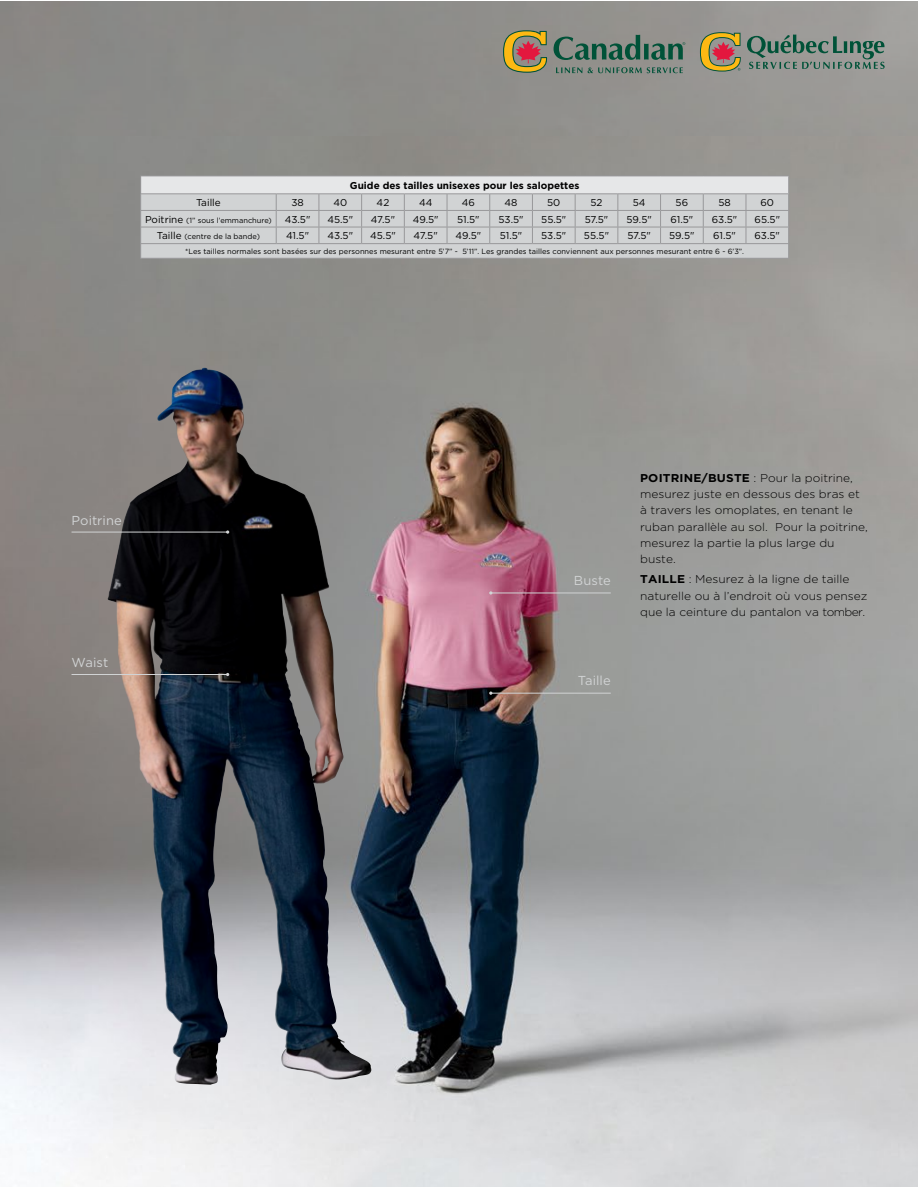
<style>
.page{position:relative;width:918px;height:1188px;background:#fff}
.page>*{position:absolute;margin:0;border:0;box-sizing:border-box;transform-origin:0 0}
.t1{font:12.9px "Gotham";letter-spacing:.005em;color:#d1d3d4}
.t2{font:300 11.4px/16.2px "Gotham";color:#000;scale:1.05 1}
.t3{font:9.9px "Gotham";color:#000}
.t4{font:700 9.9px "Gotham";color:#000}
.t5{font:7.5px "Gotham";color:#000}
.s1{font-size:9.9px}
.s2{font-weight:700}
</style>
<div class="page">
<img style="left:0;top:1px;width:917px;height:136px">
<img style="left:0;top:137px;width:918px;height:1050px">
<svg style="left:154px;top:1041px;width:235px;height:58px;background:#c1c1c5"></svg>
<img style="left:106px;top:369px;width:115px;height:716px">
<hr style="left:72px;top:532px;width:156px;height:1px;background:#d1d3d4">
<hr style="left:72px;top:674px;width:156px;height:1px;background:#d1d3d4">
<hr style="left:491px;top:593px;width:120px;height:1px;background:#d1d3d4">
<hr style="left:491px;top:693px;width:120px;height:1px;background:#d1d3d4">
<hr style="left:140px;top:258px;width:136px;height:1px;background:#98989a">
<hr style="left:276px;top:258px;width:43px;height:1px;background:#98989a">
<hr style="left:319px;top:258px;width:43px;height:1px;background:#98989a">
<hr style="left:362px;top:258px;width:42px;height:1px;background:#98989a">
<hr style="left:404px;top:258px;width:43px;height:1px;background:#98989a">
<hr style="left:447px;top:258px;width:43px;height:1px;background:#98989a">
<hr style="left:490px;top:258px;width:42px;height:1px;background:#98989a">
<hr style="left:532px;top:258px;width:43px;height:1px;background:#98989a">
<hr style="left:575px;top:258px;width:43px;height:1px;background:#98989a">
<hr style="left:618px;top:258px;width:43px;height:1px;background:#98989a">
<hr style="left:661px;top:258px;width:42px;height:1px;background:#98989a">
<hr style="left:703px;top:258px;width:43px;height:1px;background:#98989a">
<hr style="left:746px;top:258px;width:43px;height:1px;background:#98989a">
<svg style="left:140px;top:177px;width:649px;height:81px;background:#d1d3d4"></svg>
<hr style="left:140px;top:176px;width:136px;height:1px;background:#98989a">
<hr style="left:276px;top:176px;width:43px;height:1px;background:#98989a">
<hr style="left:319px;top:176px;width:43px;height:1px;background:#98989a">
<hr style="left:362px;top:176px;width:42px;height:1px;background:#98989a">
<hr style="left:404px;top:176px;width:43px;height:1px;background:#98989a">
<hr style="left:447px;top:176px;width:43px;height:1px;background:#98989a">
<hr style="left:490px;top:176px;width:42px;height:1px;background:#98989a">
<hr style="left:532px;top:176px;width:43px;height:1px;background:#98989a">
<hr style="left:575px;top:176px;width:43px;height:1px;background:#98989a">
<hr style="left:618px;top:176px;width:43px;height:1px;background:#98989a">
<hr style="left:661px;top:176px;width:42px;height:1px;background:#98989a">
<hr style="left:703px;top:176px;width:43px;height:1px;background:#98989a">
<hr style="left:746px;top:176px;width:43px;height:1px;background:#98989a">
<svg style="left:747px;top:35px;width:138px;height:34px;background:#73877e"></svg>
<svg style="left:700px;top:32px;width:41px;height:40px;background:#ae8551"></svg>
<svg style="left:556px;top:67px;width:26px;height:6px"></svg>
<svg style="left:588px;top:67px;width:95px;height:6px"></svg>
<svg style="left:554px;top:35px;width:131px;height:25px;background:#5f7b6f"></svg>
<svg style="left:503px;top:30px;width:45px;height:43px;background:#ab834e"></svg>
<p class="t4" style="left:350px;top:179px;width:231px">Guide des tailles unisexes pour les salopettes</p>
<p class="t3" style="left:196px;top:196px;width:26px">Taille</p>
<p class="t3" style="left:291px;top:196px;width:14px">38</p>
<p class="t3" style="left:333px;top:196px;width:15px">40</p>
<p class="t3" style="left:377px;top:196px;width:14px">42</p>
<p class="t3" style="left:419px;top:196px;width:15px">44</p>
<p class="t3" style="left:462px;top:196px;width:15px">46</p>
<p class="t3" style="left:505px;top:196px;width:14px">48</p>
<p class="t3" style="left:547px;top:196px;width:15px">50</p>
<p class="t3" style="left:591px;top:196px;width:13px">52</p>
<p class="t3" style="left:633px;top:196px;width:14px">54</p>
<p class="t3" style="left:676px;top:196px;width:14px">56</p>
<p class="t3" style="left:718px;top:196px;width:14px">58</p>
<p class="t3" style="left:761px;top:196px;width:15px">60</p>
<p class="t5" style="left:145px;top:215px;width:128px"><span class="s1">Poitrine</span> (1” sous l’emmanchure)</p>
<p class="t3" style="left:285px;top:213px;width:27px">43.5"</p>
<p class="t3" style="left:327px;top:213px;width:27px">45.5"</p>
<p class="t3" style="left:371px;top:213px;width:26px">47.5"</p>
<p class="t3" style="left:413px;top:213px;width:27px">49.5"</p>
<p class="t3" style="left:457px;top:213px;width:24px">51.5"</p>
<p class="t3" style="left:499px;top:213px;width:27px">53.5"</p>
<p class="t3" style="left:541px;top:213px;width:27px">55.5"</p>
<p class="t3" style="left:585px;top:213px;width:25px">57.5"</p>
<p class="t3" style="left:627px;top:213px;width:27px">59.5"</p>
<p class="t3" style="left:671px;top:213px;width:24px">61.5"</p>
<p class="t3" style="left:712px;top:213px;width:27px">63.5"</p>
<p class="t3" style="left:755px;top:213px;width:27px">65.5"</p>
<p class="t5" style="left:157px;top:232px;width:105px"><span class="s1">Taille</span> (centre de la bande)</p>
<p class="t3" style="left:286px;top:229px;width:24px">41.5"</p>
<p class="t3" style="left:327px;top:229px;width:27px">43.5"</p>
<p class="t3" style="left:370px;top:229px;width:27px">45.5"</p>
<p class="t3" style="left:414px;top:229px;width:26px">47.5"</p>
<p class="t3" style="left:455px;top:229px;width:27px">49.5"</p>
<p class="t3" style="left:500px;top:229px;width:24px">51.5"</p>
<p class="t3" style="left:541px;top:229px;width:27px">53.5"</p>
<p class="t3" style="left:584px;top:229px;width:27px">55.5"</p>
<p class="t3" style="left:627px;top:229px;width:25px">57.5"</p>
<p class="t3" style="left:669px;top:229px;width:27px">59.5"</p>
<p class="t3" style="left:713px;top:229px;width:24px">61.5"</p>
<p class="t3" style="left:755px;top:229px;width:27px">63.5"</p>
<p class="t5" style="left:185px;top:247px;width:560px">*Les tailles normales sont basées sur des personnes mesurant entre 5’7” - 5’11”. Les grandes tailles conviennent aux personnes mesurant entre 6 - 6’3”.</p>
<p class="t1" style="left:72px;top:512px;width:52px">Poitrine</p>
<p class="t1" style="left:72px;top:654px;width:38px">Waist</p>
<p class="t1" style="left:574px;top:572px;width:39px">Buste</p>
<p class="t1" style="left:578px;top:672px;width:35px">Taille</p>
<p class="t2" style="left:640px;top:469px;width:219px"><span class="s2">POITRINE/BUSTE</span> : Pour la poitrine, mesurez juste en dessous des bras et à travers les omoplates, en tenant le ruban parallèle au sol. Pour la poitrine, mesurez la partie la plus large du buste.</p>
<p class="t2" style="left:640px;top:571px;width:218px"><span class="s2">TAILLE</span> : Mesurez à la ligne de taille naturelle ou à l’endroit où vous pensez que la ceinture du pantalon va tomber.</p>
</div>
